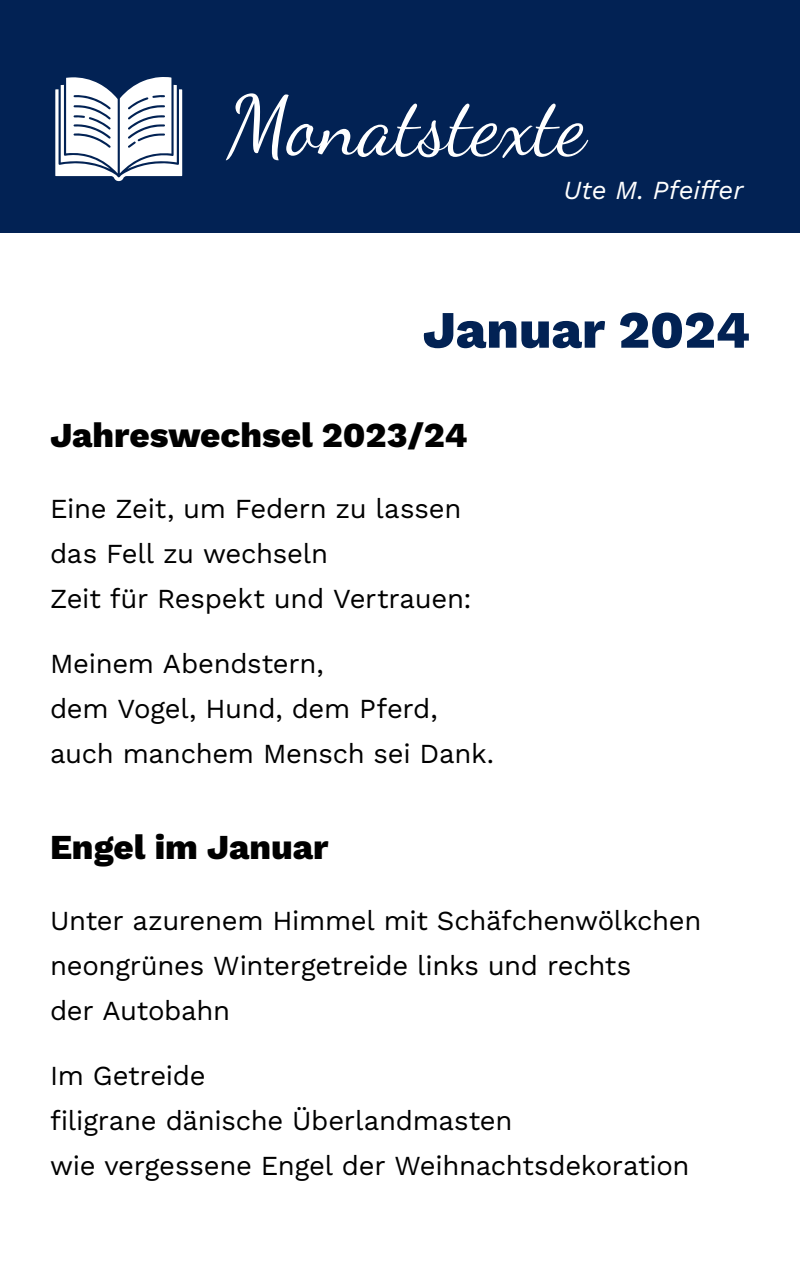
<style>
.page{position:relative;width:800px;height:1275px;background:#fff}
.page>*{position:absolute;margin:0;border:0;box-sizing:border-box;transform-origin:0 0}
.t1{font:83px "Dancing Script OT";color:#fff}
.t2{font:800 52.5px "Work Sans";color:#022254}
.t3{font:800 35px "Work Sans";color:#000}
.t4{font:27.5px/45px "Work Sans";letter-spacing:-.01em;color:#000}
.t5{font:italic 26px "Work Sans";color:#fff}
</style>
<div class="page">
<div style="left:0;top:0;width:800px;height:232px;background:#022254"></div>
<svg style="left:55px;top:77px;width:127px;height:104px"></svg>
<h1 class="t1" style="left:227px;top:77px;width:362px">Monatstexte</h1>
<p class="t5" style="left:563px;top:171px;width:181px">Ute M. Pfeiffer</p>
<h2 class="t2" style="left:422px;top:290px;width:329px">Januar 2024</h2>
<p class="t3" style="left:50px;top:409px;width:419px">Jahreswechsel 2023/24</p>
<p class="t4" style="left:50px;top:485px;width:423px">Eine Zeit, um Federn zu lassen das Fell zu wechseln<br>Zeit für Respekt und Vertrauen:</p>
<p class="t4" style="left:50px;top:640px;width:446px">Meinem Abendstern,<br>dem Vogel, Hund, dem Pferd, auch manchem Mensch sei Dank.</p>
<p class="t3" style="left:50px;top:821px;width:280px">Engel im Januar</p>
<p class="t4" style="left:50px;top:897px;width:653px">Unter azurenem Himmel mit Schäfchenwölkchen neongrünes Wintergetreide links und rechts<br>der Autobahn</p>
<p class="t4" style="left:50px;top:1052px;width:641px">Im Getreide<br>filigrane dänische Überlandmasten<br>wie vergessene Engel der Weihnachtsdekoration</p>
</div>
